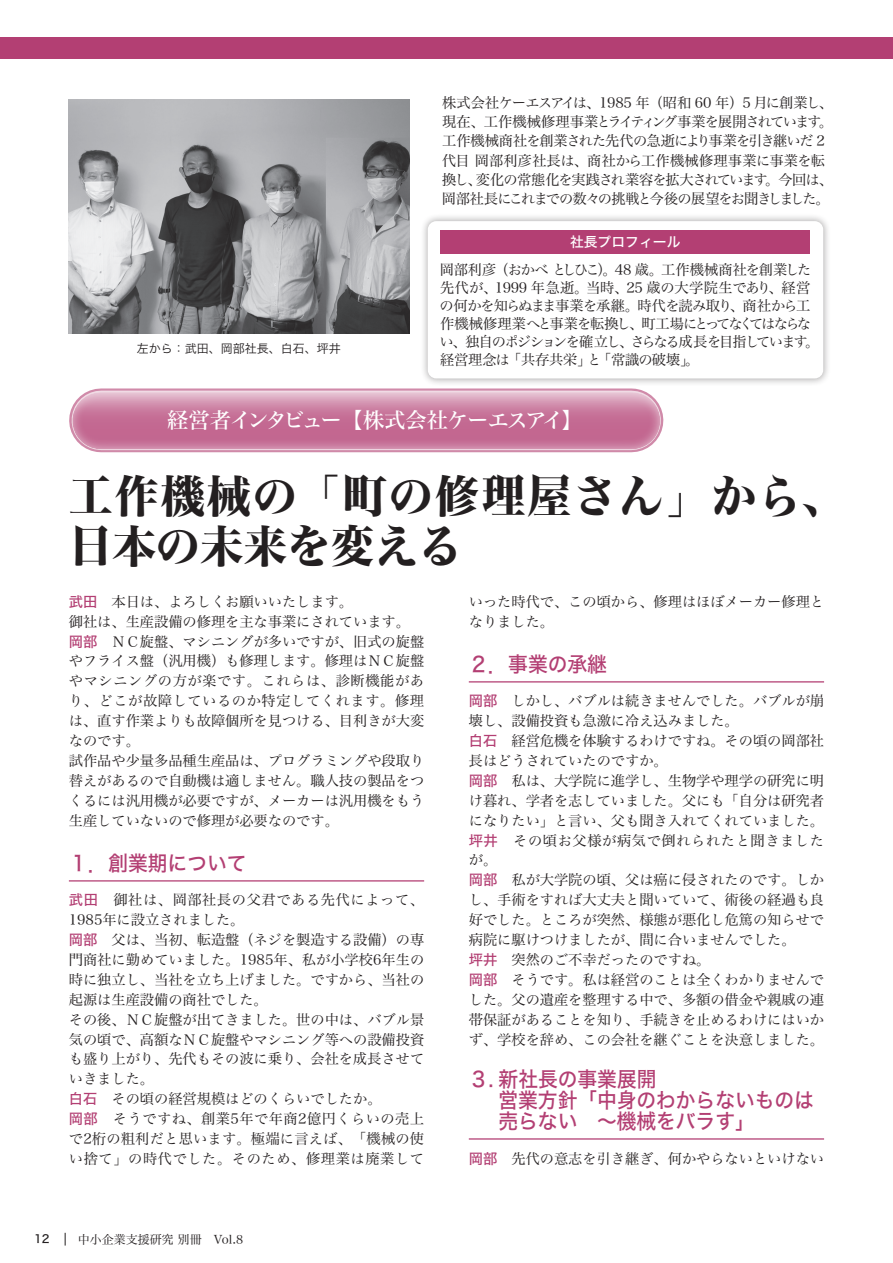
<style>
.page{position:relative;width:893px;height:1263px;background:#fff}
.page>*{position:absolute;margin:0;border:0;box-sizing:border-box;transform-origin:0 0}
.t1{font:45px/49.9px "Hira Min Std W8";letter-spacing:.055em;color:#231f20}
.t2{font:21.3px "Hira Min Std W5";letter-spacing:-.06em;color:#fff}
.t3{font:21px/21.3px "Hira Kaku Std W5";color:#b33f73;scale:.94 1}
.t4{font:14.25px/20px "Hira Min Std W3";letter-spacing:-.005em;color:#231f20}
.t5{font:14.25px/18px "Hira Min Std W3";letter-spacing:-.06em;color:#231f20}
.t6{font:13.8px "Hira Kaku Std W5";color:#fff}
.t7{font:12px "Hira Kaku Std W3";color:#231f20}
.t8{font:12px "Hira Min Std W3";color:#231f20}
.t9{font:11.25px "Hira Kaku Std W5";color:#231f20}
.s1{font-family:"Hira Kaku Std W5";color:#b33f73}
</style>
<div class="page">
<svg style="left:65px;top:1233px;width:1px;height:12px"></svg>
<hr style="left:69px;top:880px;width:355px;height:1px;background:#b33f73">
<hr style="left:469px;top:681px;width:355px;height:1px;background:#b33f73">
<hr style="left:469px;top:1138px;width:355px;height:1px;background:#b33f73">
<div style="left:0;top:38px;width:893px;height:21px;background:#b33f73"></div>
<div style="left:101px;top:388px;width:530px;height:64px;background:linear-gradient(to right,#d89fb8,#d89fb8)"></div>
<div style="left:72px;top:391px;width:590px;height:58px;background:#fff;opacity:.75"></div>
<div style="left:420px;top:213px;width:411px;height:173px;background:#231f20;opacity:.4"></div>
<div style="left:428px;top:221px;width:395px;height:157px;background:#fff;border-radius:9px"></div>
<div style="left:440px;top:230px;width:370px;height:24px;background:#b33f73"></div>
<img style="left:69px;top:99px;width:340px;height:234px">
<p class="t7" style="left:137px;top:339px;width:205px">左から：武田、岡部社長、白石、坪井</p>
<p class="t5" style="left:442px;top:93px;width:393px;line-height:19.2px">株式会社ケーエスアイは、1985 年（昭和 60 年）5 月に創業し、現在、工作機械修理事業とライティング事業を展開されています。工作機械商社を創業された先代の急逝により事業を引き継いだ 2代目 岡部利彦社長は、商社から工作機械修理事業に事業を転換し、変化の常態化を実践され業容を拡大されています。今回は、岡部社長にこれまでの数々の挑戦と今後の展望をお聞きしました。</p>
<p class="t6" style="left:570px;top:231px;width:112px">社長プロフィール</p>
<p class="t5" style="left:439px;top:260px;width:381px">岡部利彦（おかべ としひこ）。48 歳。工作機械商社を創業した先代が、1999 年急逝。当時、25 歳の大学院生であり、経営の何かを知らぬまま事業を承継。時代を読み取り、商社から工作機械修理業へと事業を転換し、町工場にとってなくてはならない、独自のポジションを確立し、さらなる成長を目指しています。経営理念は「共存共栄」と「常識の破壊」。</p>
<h2 class="t2" style="left:167px;top:405px;width:417px">経営者インタビュー【株式会社ケーエスアイ】</h2>
<h1 class="t1" style="left:69px;top:473px;width:778px">工作機械の「町の修理屋さん」から、日本の未来を変える</h1>
<p class="t4" style="left:69px;top:591px;width:357px"><span class="s1">武田</span>　本日は、よろしくお願いいたします。<br>御社は、生産設備の修理を主な事業にされています。<span class="s1">岡部</span>　ＮＣ旋盤、マシニングが多いですが、旧式の旋盤やフライス盤（汎用機）も修理します。修理はＮＣ旋盤やマシニングの方が楽です。これらは、診断機能があり、どこが故障しているのか特定してくれます。修理は、直す作業よりも故障個所を見つける、目利きが大変なのです。<br>試作品や少量多品種生産品は、プログラミングや段取り替えがあるので自動機は適しません。職人技の製品をつくるには汎用機が必要ですが、メーカーは汎用機をもう生産していないので修理が必要なのです。</p>
<h3 class="t3" style="left:69px;top:853px;width:191px">１．創業期について</h3>
<p class="t4" style="left:69px;top:889px;width:357px"><span class="s1">武田</span>　御社は、岡部社長の父君である先代によって、<br>1985年に設立されました。<br><span class="s1">岡部</span>　父は、当初、転造盤（ネジを製造する設備）の専門商社に勤めていました。1985年、私が小学校6年生の時に独立し、当社を立ち上げました。ですから、当社の起源は生産設備の商社でした。<br>その後、ＮＣ旋盤が出てきました。世の中は、バブル景気の頃で、高額なＮＣ旋盤やマシニング等への設備投資も盛り上がり、先代もその波に乗り、会社を成長させていきました。<br><span class="s1">白石</span>　その頃の経営規模はどのくらいでしたか。<br><span class="s1">岡部</span>　そうですね、創業5年で年商2億円くらいの売上で2桁の粗利だと思います。極端に言えば、「機械の使い捨て」の時代でした。そのため、修理業は廃業して</p>
<p class="t9" style="left:34px;top:1230px;width:17px">12</p>
<p class="t8" style="left:78px;top:1230px;width:167px">中小企業支援研究 別冊　Vol.8</p>
<p class="t4" style="left:469px;top:591px;width:357px">いった時代で、この頃から、修理はほぼメーカー修理となりました。</p>
<h3 class="t3" style="left:469px;top:654px;width:149px">２．事業の承継</h3>
<p class="t4" style="left:469px;top:690px;width:357px"><span class="s1">岡部</span>　しかし、バブルは続きませんでした。バブルが崩壊し、設備投資も急激に冷え込みました。<br><span class="s1">白石</span>　経営危機を体験するわけですね。その頃の岡部社長はどうされていたのですか。<br><span class="s1">岡部</span>　私は、大学院に進学し、生物学や理学の研究に明け暮れ、学者を志していました。父にも「自分は研究者になりたい」と言い、父も聞き入れてくれていました。<span class="s1">坪井</span>　その頃お父様が病気で倒れられたと聞きましたが。<br><span class="s1">岡部</span>　私が大学院の頃、父は癌に侵されたのです。しかし、手術をすれば大丈夫と聞いていて、術後の経過も良好でした。ところが突然、様態が悪化し危篤の知らせで病院に駆けつけましたが、間に合いませんでした。<br><span class="s1">坪井</span>　突然のご不幸だったのですね。<br><span class="s1">岡部</span>　そうです。私は経営のことは全くわかりませんでした。父の遺産を整理する中で、多額の借金や親戚の連帯保証があることを知り、手続きを止めるわけにはいかず、学校を辞め、この会社を継ぐことを決意しました。</p>
<h3 class="t3" style="left:499px;top:1068px;width:337px;text-indent:-30px">３. 新社長の事業展開<br>営業方針「中身のわからないものは売らない　～機械をバラす」</h3>
<p class="t4" style="left:469px;top:1148px;width:357px"><span class="s1">岡部</span>　先代の意志を引き継ぎ、何かやらないといけない</p>
</div>
